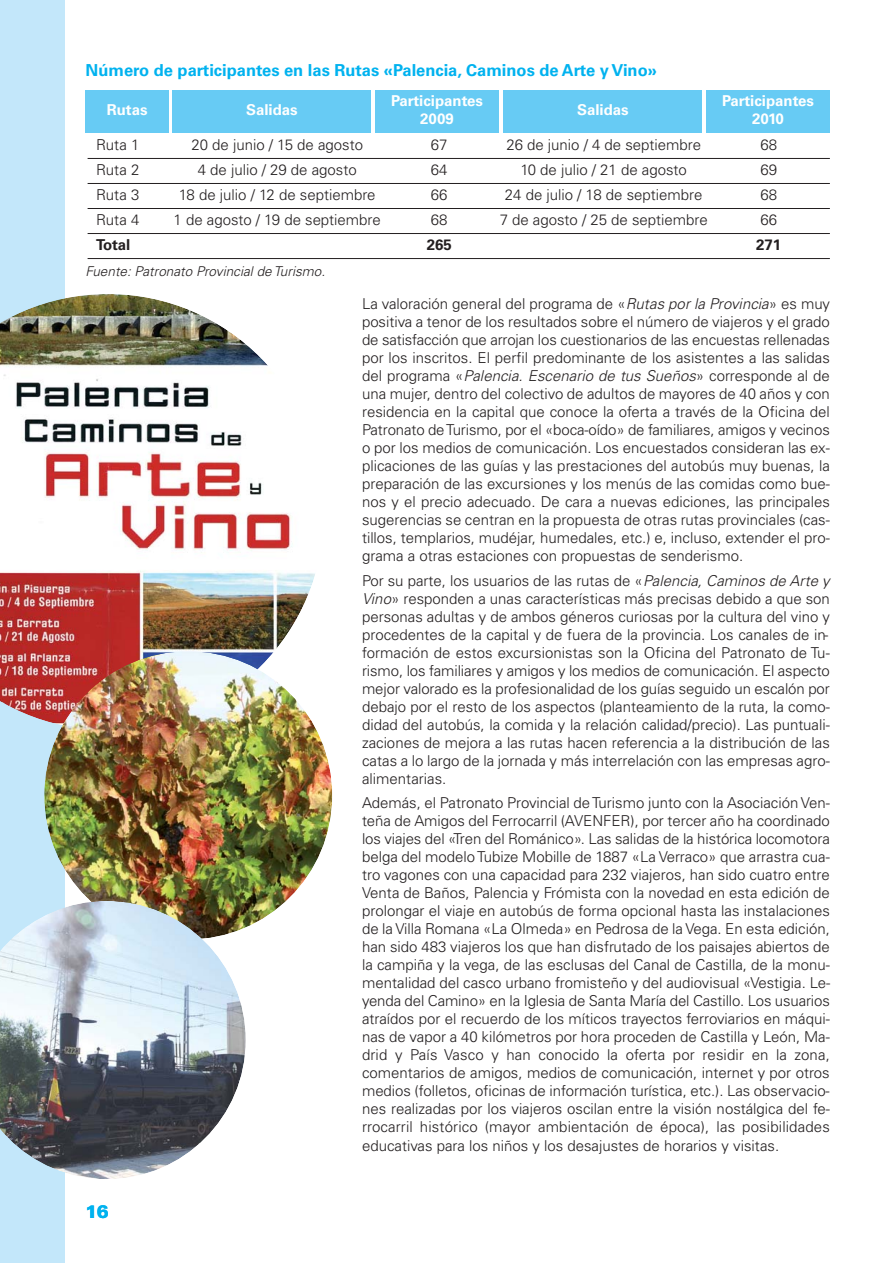
<style>
.page{position:relative;width:893px;height:1263px;background:#fff}
.page>*{position:absolute;margin:0;border:0;box-sizing:border-box;transform-origin:0 0}
.t1{font:900 18px "Univers";color:#00b2ef}
.t2{font:700 16.5px "Univers";color:#00b2ef}
.t3{font:300 15px/18px "Univers";color:#231f20;text-align:justify}
.t4{font:700 15px/18px "Univers";color:#fff;text-align:center}
.t5{font:700 15px "Univers";color:#231f20}
.t6{font:italic 300 13.5px "Univers";color:#231f20}
.s1{font-style:italic}
</style>
<div class="page">
<div style="left:86px;top:90px;width:83px;height:42px;background:#67cbf4"></div>
<div style="left:173px;top:90px;width:198px;height:42px;background:#67cbf4"></div>
<div style="left:375px;top:90px;width:124px;height:42px;background:#67cbf4"></div>
<div style="left:504px;top:90px;width:198px;height:42px;background:#67cbf4"></div>
<div style="left:706px;top:90px;width:124px;height:42px;background:#67cbf4"></div>
<hr style="left:88px;top:158px;width:742px;height:1px;background:#231f20">
<hr style="left:88px;top:183px;width:742px;height:1px;background:#231f20">
<hr style="left:88px;top:208px;width:742px;height:1px;background:#231f20">
<hr style="left:88px;top:233px;width:742px;height:1px;background:#231f20">
<hr style="left:88px;top:258px;width:742px;height:1px;background:#231f20">
<div style="left:0;top:0;width:64px;height:1262px;background:#c3e7fa"></div>
<img style="left:0;top:294px;width:317px;height:436px">
<img style="left:44px;top:651px;width:288px;height:288px;border-radius:50%">
<img style="left:0;top:900px;width:246px;height:278px">
<p class="t2" style="left:86px;top:64px;width:573px">Número de participantes en las Rutas «Palencia, Caminos de Arte y Vino»</p>
<p class="t4" style="left:107px;top:102px;width:42px">Rutas</p>
<p class="t4" style="left:246px;top:102px;width:53px">Salidas</p>
<p class="t4" style="left:391px;top:93px;width:94px">Participantes<br>2009</p>
<p class="t4" style="left:577px;top:102px;width:53px">Salidas</p>
<p class="t4" style="left:722px;top:93px;width:94px">Participantes<br>2010</p>
<p class="t3" style="left:96px;top:137px;width:45px">Ruta 1</p>
<p class="t3" style="left:191px;top:137px;width:173px">20 de junio / 15 de agosto</p>
<p class="t3" style="left:431px;top:137px;width:18px">67</p>
<p class="t3" style="left:506px;top:137px;width:196px">26 de junio / 4 de septiembre</p>
<p class="t3" style="left:760px;top:137px;width:18px">68</p>
<p class="t3" style="left:96px;top:162px;width:45px">Ruta 2</p>
<p class="t3" style="left:198px;top:162px;width:160px">4 de julio / 29 de agosto</p>
<p class="t3" style="left:431px;top:162px;width:18px">64</p>
<p class="t3" style="left:520px;top:162px;width:168px">10 de julio / 21 de agosto</p>
<p class="t3" style="left:760px;top:162px;width:18px">69</p>
<p class="t3" style="left:96px;top:187px;width:45px">Ruta 3</p>
<p class="t3" style="left:179px;top:187px;width:198px">18 de julio / 12 de septiembre</p>
<p class="t3" style="left:431px;top:187px;width:18px">66</p>
<p class="t3" style="left:505px;top:187px;width:199px">24 de julio / 18 de septiembre</p>
<p class="t3" style="left:760px;top:187px;width:18px">68</p>
<p class="t3" style="left:96px;top:212px;width:45px">Ruta 4</p>
<p class="t3" style="left:174px;top:212px;width:209px">1 de agosto / 19 de septiembre</p>
<p class="t3" style="left:431px;top:212px;width:18px">68</p>
<p class="t3" style="left:500px;top:212px;width:210px">7 de agosto / 25 de septiembre</p>
<p class="t3" style="left:760px;top:212px;width:18px">66</p>
<p class="t5" style="left:96px;top:239px;width:36px">Total</p>
<p class="t5" style="left:427px;top:239px;width:26px">265</p>
<p class="t5" style="left:756px;top:239px;width:26px">271</p>
<p class="t6" style="left:86px;top:266px;width:244px">Fuente: Patronato Provincial de Turismo.</p>
<p class="t1" style="left:86px;top:1204px;width:25px">16</p>
<p class="t3" style="left:362px;top:296px;width:469px">La valoración general del programa de «<span class="s1">Rutas por la Provincia</span>» es muy positiva a tenor de los resultados sobre el número de viajeros y el grado de satisfacción que arrojan los cuestionarios de las encuestas rellenadas por los inscritos. El perfil predominante de los asistentes a las salidas d e l p ro g ra m a « <span class="s1">Palencia. Escenario de tus Sueños</span>» co rre s p o n d e a l d e una mujer, dentro del colectivo de adultos de mayores de 40 años y con residencia en la capital que conoce la oferta a través de la Oficina del Patronato de Turismo, por el «boca-oído» de familiares, amigos y vecinos o por los medios de comunicación. Los encuestados consideran las ex&shy;plicaciones de las guías y las prestaciones del autobús muy buenas, la preparación de las excursiones y los menús de las comidas como bue&shy;nos y el precio adecuado. De cara a nuevas ediciones, las principales sugerencias se centran en la propuesta de otras rutas provinciales (cas&shy;tillos, templarios, mudéjar, humedales, etc.) e, incluso, extender el pro&shy;grama a otras estaciones con propuestas de senderismo.</p>
<p class="t3" style="left:362px;top:572px;width:469px">Por su parte, los usuarios de las rutas de «<span class="s1">Palencia, Caminos de Arte y Vino</span>» responden a unas características más precisas debido a que son personas adultas y de ambos géneros curiosas por la cultura del vino y procedentes de la capital y de fuera de la provincia. Los canales de in&shy;formación de estos excursionistas son la Oficina del Patronato de Tu&shy;rismo, los familiares y amigos y los medios de comunicación. El aspecto mejor valorado es la profesionalidad de los guías seguido un escalón por debajo por el resto de los aspectos (planteamiento de la ruta, la como&shy;didad del autobús, la comida y la relación calidad/precio). Las puntuali&shy;zaciones de mejora a las rutas hacen referencia a la distribución de las catas a lo largo de la jornada y más interrelación con las empresas agro&shy;alimentarias.</p>
<p class="t3" style="left:362px;top:795px;width:470px">Además, el Patronato Provincial de Turismo junto con la Asociación Ven&shy;teña de Amigos del Ferrocarril (AVENFER), por tercer año ha coordinado los viajes del «Tren del Románico». Las salidas de la histórica locomotora belga del modelo Tubize Mobille de 1887 «La Verraco» que arrastra cua&shy;tro vagones con una capacidad para 232 viajeros, han sido cuatro entre Venta de Baños, Palencia y Frómista con la novedad en esta edición de prolongar el viaje en autobús de forma opcional hasta las instalaciones de la Villa Romana «La Olmeda» en Pedrosa de la Vega. En esta edición, han sido 483 viajeros los que han disfrutado de los paisajes abiertos de la campiña y la vega, de las esclusas del Canal de Castilla, de la monu&shy;mentalidad del casco urbano fromisteño y del audiovisual «Vestigia. Le&shy;yenda del Camino» en la Iglesia de Santa María del Castillo. Los usuarios atraídos por el recuerdo de los míticos trayectos ferroviarios en máqui&shy;nas de vapor a 40 kilómetros por hora proceden de Castilla y León, Ma&shy;drid y País Vasco y han conocido la oferta por residir en la zona, comentarios de amigos, medios de comunicación, internet y por otros medios (folletos, oficinas de información turística, etc.). Las observacio&shy;nes realizadas por los viajeros oscilan entre la visión nostálgica del fe&shy;rrocarril histórico (mayor ambientación de época), las posibilidades educativas para los niños y los desajustes de horarios y visitas.</p>
</div>
